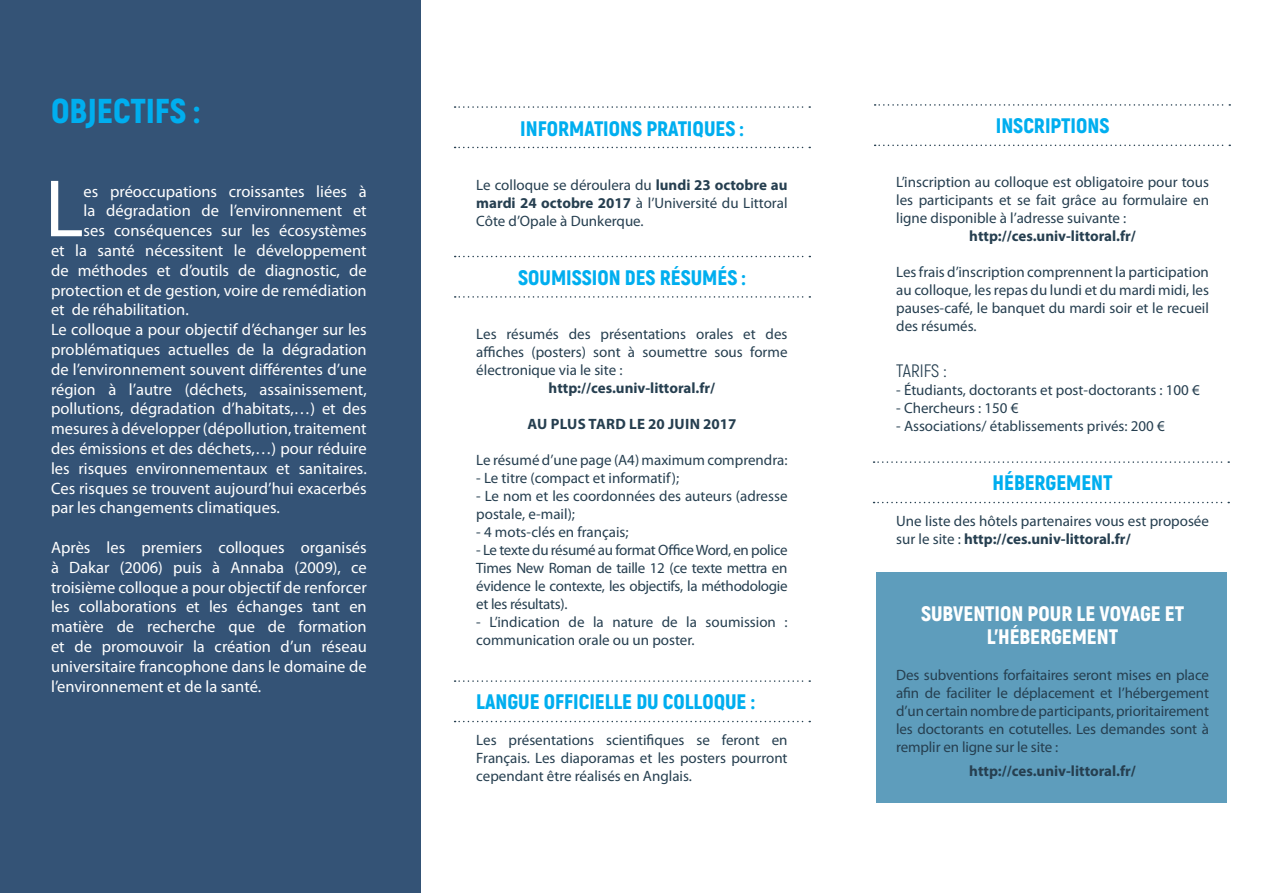
<style>
.page{position:relative;width:1263px;height:893px;background:#fff}
.page>*{position:absolute;margin:0;border:0;box-sizing:border-box;transform-origin:0 0}
.t1{font:82.05px "Myriad Pro";color:#fff}
.t2{font:900 34.5px "Akrobat";color:#00aeef}
.t3{font:900 21px "Akrobat";color:#00aeef}
.t4{font:900 21px/23.1px "Akrobat";color:#fff;text-align:center}
.t5{font:18px "Akrobat";color:#263f50}
.t6{font:16.5px/19.8px "Myriad Pro";color:#fff;text-align:justify}
.t7{font:15px/18px "Myriad Pro";color:#263f50;text-align:justify}
.t8{font:700 15px "Myriad Pro";color:#263f50}
.t9{font:700 15px "Myriad Pro";letter-spacing:.02em;color:#263f50}
.s1{font-weight:700}
</style>
<div class="page">
<div style="left:0;top:0;width:421px;height:893px;background:#345376"></div>
<div style="left:876px;top:572px;width:351px;height:231px;background:#5e9dbc"></div>
<svg style="left:455px;top:106px;width:355px;height:2px"></svg>
<svg style="left:455px;top:147px;width:355px;height:1px"></svg>
<svg style="left:875px;top:104px;width:355px;height:2px"></svg>
<svg style="left:875px;top:145px;width:355px;height:1px"></svg>
<svg style="left:873px;top:461px;width:356px;height:2px"></svg>
<svg style="left:873px;top:502px;width:356px;height:1px"></svg>
<svg style="left:455px;top:256px;width:355px;height:1px"></svg>
<svg style="left:455px;top:296px;width:355px;height:2px"></svg>
<svg style="left:455px;top:680px;width:355px;height:2px"></svg>
<svg style="left:455px;top:721px;width:355px;height:1px"></svg>
<p class="t2" style="left:51px;top:88px;width:150px">OBJECTIFS :</p>
<p class="t1" style="left:45px;top:158px;width:40px">L</p>
<p class="t6" style="left:84px;top:181px;width:285px">es préoccupations croissantes liées à</p>
<p class="t6" style="left:84px;top:201px;width:285px">la dégradation de l’environnement et</p>
<p class="t6" style="left:84px;top:221px;width:285px">ses conséquences sur les écosystèmes</p>
<p class="t6" style="left:51px;top:240px;width:317px">et la santé nécessitent le développement</p>
<p class="t6" style="left:51px;top:260px;width:317px">de méthodes et d’outils de diagnostic, de</p>
<p class="t6" style="left:51px;top:280px;width:317px">protection et de gestion, voire de remédiation</p>
<p class="t6" style="left:51px;top:300px;width:139px">et de réhabilitation.</p>
<p class="t6" style="left:51px;top:320px;width:317px">Le colloque a pour objectif d’échanger sur les problématiques actuelles de la dégradation de l’environnement souvent différentes d’une région à l’autre (déchets, assainissement, pollutions, dégradation d’habitats,…) et des mesures à développer (dépollution, traitement des émissions et des déchets,…) pour réduire les risques environnementaux et sanitaires.<br>Ces risques se trouvent aujourd’hui exacerbés par les changements climatiques.</p>
<p class="t6" style="left:51px;top:537px;width:317px">Après les premiers colloques organisés à Dakar (2006) puis à Annaba (2009), ce troisième colloque a pour objectif de renforcer les collaborations et les échanges tant en matière de recherche que de formation et de promouvoir la création d’un réseau universitaire francophone dans le domaine de l’environnement et de la santé.</p>
<p class="t3" style="left:520px;top:115px;width:225px">INFORMATIONS PRATIQUES :</p>
<p class="t7" style="left:476px;top:175px;width:313px">Le colloque se déroulera du <span class="s1">lundi 23 octobre au mardi 24 octobre 2017</span> à l’Université du Littoral Côte d’Opale à Dunkerque.</p>
<p class="t3" style="left:518px;top:264px;width:229px">SOUMISSION DES RÉSUMÉS :</p>
<p class="t7" style="left:476px;top:324px;width:313px">Les résumés des présentations orales et des affiches (posters) sont à soumettre sous forme électronique via le site :</p>
<p class="t8" style="left:549px;top:378px;width:168px">http://ces.univ-littoral.fr/</p>
<p class="t9" style="left:527px;top:414px;width:210px">AU PLUS TARD LE 20 JUIN 2017</p>
<p class="t7" style="left:476px;top:450px;width:313px">Le résumé d’une page (A4) maximum comprendra:</p>
<p class="t7" style="left:476px;top:468px;width:205px">- Le titre (compact et informatif);</p>
<p class="t7" style="left:476px;top:486px;width:313px">- Le nom et les coordonnées des auteurs (adresse postale, e-mail);</p>
<p class="t7" style="left:476px;top:522px;width:154px">- 4 mots-clés en français;</p>
<p class="t7" style="left:476px;top:540px;width:313px">- Le texte du résumé au format Office Word, en police Times New Roman de taille 12 (ce texte mettra en évidence le contexte, les objectifs, la méthodologie et les résultats).</p>
<p class="t7" style="left:476px;top:612px;width:313px">- L’indication de la nature de la soumission : communication orale ou un poster.</p>
<p class="t3" style="left:476px;top:688px;width:280px">LANGUE OFFICIELLE DU COLLOQUE :</p>
<p class="t7" style="left:476px;top:731px;width:313px">Les présentations scientifiques se feront en Français. Les diaporamas et les posters pourront cependant être réalisés en Anglais.</p>
<p class="t3" style="left:996px;top:112px;width:115px">INSCRIPTIONS</p>
<p class="t7" style="left:896px;top:173px;width:314px">L’inscription au colloque est obligatoire pour tous les participants et se fait grâce au formulaire en ligne disponible à l’adresse suivante :</p>
<p class="t8" style="left:969px;top:226px;width:168px">http://ces.univ-littoral.fr/</p>
<p class="t7" style="left:896px;top:263px;width:314px">Les frais d’inscription comprennent la participation au colloque, les repas du lundi et du mardi midi, les pauses-café, le banquet du mardi soir et le recueil des résumés.</p>
<p class="t5" style="left:896px;top:360px;width:52px">TARIFS :</p>
<p class="t7" style="left:896px;top:381px;width:305px">- Étudiants, doctorants et post-doctorants : 100 €</p>
<p class="t7" style="left:896px;top:399px;width:124px">- Chercheurs : 150 €</p>
<p class="t7" style="left:896px;top:417px;width:270px">- Associations/ établissements privés: 200 €</p>
<p class="t3" style="left:992px;top:469px;width:122px">HÉBERGEMENT</p>
<p class="t7" style="left:896px;top:512px;width:314px">Une liste des hôtels partenaires vous est proposée sur le site : <span class="s1">http://ces.univ-littoral.fr/</span></p>
<p class="t4" style="left:921px;top:602px;width:264px">SUBVENTION POUR LE VOYAGE ET<br>L’HÉBERGEMENT</p>
<p class="t7" style="left:896px;top:666px;width:314px">Des subventions forfaitaires seront mises en place afin de faciliter le déplacement et l’hébergement d’un certain nombre de participants, prioritairement les doctorants en cotutelles. Les demandes sont à remplir en ligne sur le site :</p>
<p class="t8" style="left:969px;top:762px;width:168px">http://ces.univ-littoral.fr/</p>
</div>
